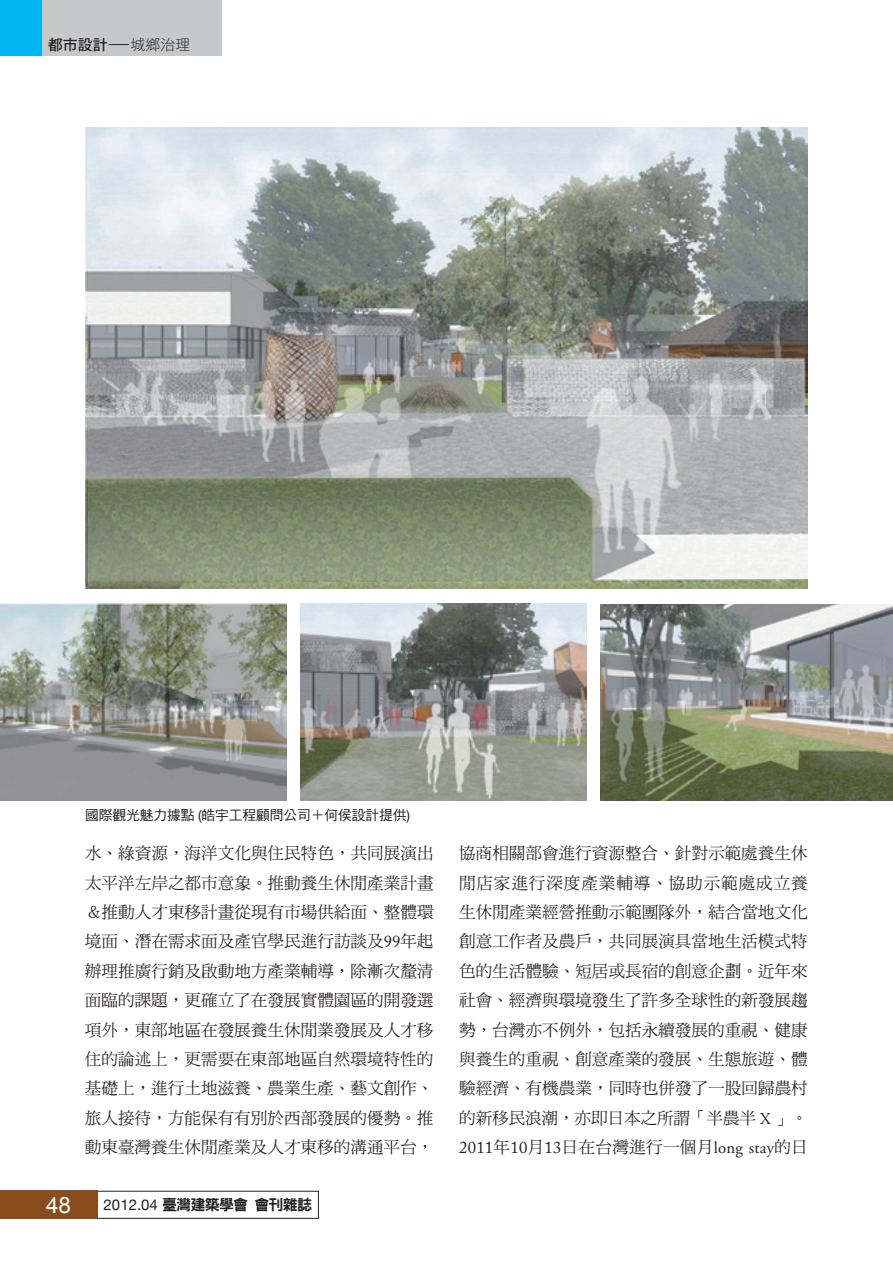
<style>
.page{position:relative;width:893px;height:1263px;background:#fff}
.page>*{position:absolute;margin:0;border:0;box-sizing:border-box;transform-origin:0 0}
.t1{font:22.5px "Arial";color:#fff}
.t2{font:16.65px/29.4px "DF Ming Std W5";letter-spacing:-.005em;color:#231f20;text-align:justify}
.t3{font:15px "DF Hei Std W9";letter-spacing:-.05em;color:#231f20}
.t4{font:15px "DF Hei Std W7";color:#231f20}
.t5{font:13.8px "DF Hei Std W5";letter-spacing:-.01em;color:#231f20}
.s1{font-family:"DF Hei Std W5"}
.s2{font-family:"DF Hei Std W3"}
.s3{font-family:"Helvetica Neue"}
.s4{font-family:"Adobe Caslon Pro"}
.s5{font-family:"Adobe Garamond Pro"}
</style>
<div class="page">
<svg style="left:97px;top:1191px;width:221px;height:27px"></svg>
<div style="left:0;top:1191px;width:97px;height:28px;background:#894c1d"></div>
<div style="left:0;top:0;width:221px;height:55px;background:#c7c8ca"></div>
<div style="left:0;top:0;width:42px;height:55px;background:#00b6f0"></div>
<img style="left:85px;top:128px;width:723px;height:460px">
<img style="left:300px;top:604px;width:287px;height:197px">
<img style="left:601px;top:604px;width:292px;height:197px">
<img style="left:0;top:604px;width:286px;height:197px">
<p class="t4" style="left:48px;top:37px;width:144px">都市設計<span class="s1">—</span><span class="s2">城鄉治理</span></p>
<p class="t5" style="left:85px;top:807px;width:326px">國際觀光魅力據點 <span class="s3">(</span>皓宇工程顧問公司＋何侯設計提供<span class="s3">)</span></p>
<p class="t2" style="left:85px;top:838px;width:350px">水、綠資源，海洋文化與住民特色，共同展演出太平洋左岸之都市意象。推動養生休閒產業計畫＆推動人才東移計畫從現有市場供給面、整體環境面、潛在需求面及產官學民進行訪談及<span class="s4">99</span>年起辦理推廣行銷及啟動地方產業輔導，除漸次釐清面臨的課題，更確立了在發展實體園區的開發選項外，東部地區在發展養生休閒業發展及人才移住的論述上，更需要在東部地區自然環境特性的基礎上，進行土地滋養、農業生產、藝文創作、旅人接待，方能保有有別於西部發展的優勢。推動東臺灣養生休閒產業及人才東移的溝通平台，</p>
<p class="t2" style="left:459px;top:838px;width:350px">協商相關部會進行資源整合、針對示範處養生休閒店家進行深度產業輔導、協助示範處成立養生休閒產業經營推動示範團隊外，結合當地文化創意工作者及農戶，共同展演具當地生活模式特色的生活體驗、短居或長宿的創意企劃。近年來社會、經濟與環境發生了許多全球性的新發展趨勢，台灣亦不例外，包括永續發展的重視、健康與養生的重視、創意產業的發展、生態旅遊、體驗經濟、有機農業，同時也併發了一股回歸農村的新移民浪潮，亦即日本之所謂「半農半 <span class="s5">X</span> 」。<span class="s4">2011</span>年<span class="s4">10</span>月<span class="s4">13</span>日在台灣進行一個月<span class="s5">long stay</span>的日</p>
<p class="t1" style="left:46px;top:1190px;width:26px">48</p>
<p class="t3" style="left:104px;top:1196px;width:210px"><span class="s3">2012.04</span> 臺灣建築學會會刊雜誌</p>
</div>
